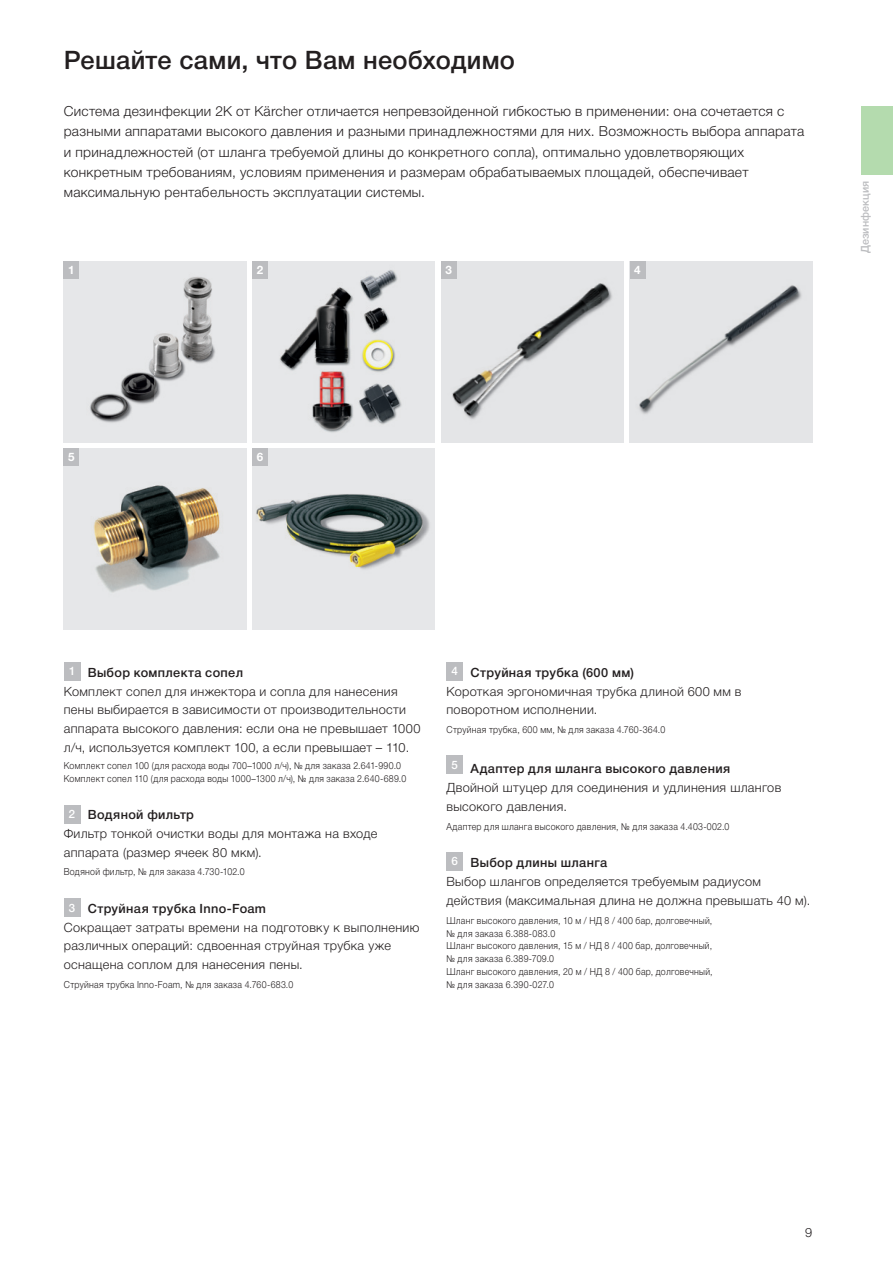
<style>
.page{position:relative;width:893px;height:1263px;background:#fff}
.page>*{position:absolute;margin:0;border:0;box-sizing:border-box;transform-origin:0 0}
.t1{font:500 25.5px "Helvetica Neue Cyr";letter-spacing:.01em;color:#231f20}
.t2{font:300 13.8px/20.2px "Helvetica Neue Cyr";letter-spacing:.02em;color:#231f20}
.t3{font:300 12.75px/18.8px "Helvetica Neue Cyr";letter-spacing:.025em;color:#231f20}
.t4{font:500 12.75px "Helvetica Neue Cyr";letter-spacing:.025em;color:#231f20}
.t5{font:300 12.75px "Helvetica Neue LT Pro";color:#231f20}
.t6{font:700 11.7px "Helvetica Neue LT Pro";color:#fff}
.t7{font:500 11.7px "Helvetica Neue Cyr";color:#fff}
.t8{font:500 10.8px "Helvetica Neue Cyr";letter-spacing:.01em;color:#bcbdc0}
.t9{font:300 9.75px/12.8px "Helvetica Neue Cyr";letter-spacing:.035em;color:#231f20;scale:.9 1}
.s1{font-family:"Helvetica Neue LT Pro"}
</style>
<div class="page">
<img style="left:252px;top:261px;width:183px;height:181px">
<img style="left:64px;top:261px;width:182px;height:181px">
<img style="left:64px;top:449px;width:182px;height:181px">
<img style="left:441px;top:261px;width:182px;height:181px">
<img style="left:630px;top:261px;width:182px;height:181px">
<img style="left:252px;top:449px;width:183px;height:181px">
<div style="left:64px;top:261px;width:15px;height:18px;background:#bcbdc0"></div>
<div style="left:64px;top:449px;width:15px;height:17px;background:#bcbdc0"></div>
<div style="left:252px;top:261px;width:16px;height:18px;background:#bcbdc0"></div>
<div style="left:252px;top:449px;width:16px;height:17px;background:#bcbdc0"></div>
<div style="left:441px;top:261px;width:15px;height:18px;background:#bcbdc0"></div>
<div style="left:630px;top:261px;width:15px;height:18px;background:#bcbdc0"></div>
<div style="left:861px;top:106px;width:32px;height:68px;background:#b4dbae"></div>
<div style="left:446px;top:755px;width:17px;height:19px;background:#bcbdc0"></div>
<div style="left:64px;top:805px;width:16px;height:18px;background:#bcbdc0"></div>
<div style="left:64px;top:898px;width:16px;height:19px;background:#bcbdc0"></div>
<div style="left:446px;top:852px;width:17px;height:19px;background:#bcbdc0"></div>
<div style="left:446px;top:662px;width:17px;height:19px;background:#bcbdc0"></div>
<div style="left:64px;top:662px;width:16px;height:19px;background:#bcbdc0"></div>
<h1 class="t1" style="left:64px;top:46px;width:453px">Решайте сами, что Вам необходимо</h1>
<p class="t2" style="left:64px;top:101px;width:742px">Система дезинфекции 2K от K<span class="s1">ä</span>rcher отличается непревзойденной гибкостью в применении: она сочетается с разными аппаратами высокого давления и разными принадлежностями для них. Возможность выбора аппарата и принадлежностей (от шланга требуемой длины до конкретного сопла), оптимально удовлетворяющих конкретным требованиям, условиям применения и размерам обрабатываемых площадей, обеспечивает максимальную рентабельность эксплуатации системы.</p>
<p class="t6" style="left:68px;top:262px;width:8px">1</p>
<p class="t6" style="left:257px;top:262px;width:8px">2</p>
<p class="t6" style="left:446px;top:262px;width:8px">3</p>
<p class="t6" style="left:634px;top:262px;width:8px">4</p>
<p class="t8" style="left:859px;top:253px;width:74px;rotate:-90deg">Дезинфекция</p>
<p class="t6" style="left:68px;top:450px;width:8px">5</p>
<p class="t6" style="left:257px;top:450px;width:8px">6</p>
<p class="t7" style="left:69px;top:664px;width:8px">1</p>
<p class="t7" style="left:452px;top:664px;width:8px">4</p>
<p class="t4" style="left:88px;top:665px;width:157px">Выбор комплекта сопел</p>
<p class="t3" style="left:64px;top:682px;width:358px">Комплект сопел для инжектора и сопла для нанесения пены выбирается в зависимости от производительности аппарата высокого давления: если она не превышает 1000 л/ч, используется комплект 100, а если превышает – 110.</p>
<p class="t9" style="left:64px;top:759px;width:382px">Комплект сопел 100 (для расхода воды 700–1000 л/ч), № для заказа 2.641-990.0<br>Комплект сопел 110 (для расхода воды 1000–1300 л/ч), № для заказа 2.640-689.0</p>
<p class="t4" style="left:88px;top:807px;width:108px">Водяной фильтр</p>
<p class="t3" style="left:64px;top:824px;width:315px">Фильтр тонкой очистки воды для монтажа на входе аппарата (размер ячеек 80 мкм).</p>
<p class="t9" style="left:64px;top:865px;width:203px">Водяной фильтр, № для заказа 4.730-102.0</p>
<p class="t4" style="left:88px;top:901px;width:180px">Струйная трубка Inno-Foam</p>
<p class="t3" style="left:64px;top:918px;width:357px">Сокращает затраты времени на подготовку к выполнению различных операций: сдвоенная струйная трубка уже оснащена соплом для нанесения пены.</p>
<p class="t9" style="left:64px;top:978px;width:257px">Струйная трубка Inno-Foam, № для заказа 4.760-683.0</p>
<p class="t4" style="left:470px;top:665px;width:165px">Струйная трубка (600 мм)</p>
<p class="t3" style="left:446px;top:682px;width:296px">Короткая эргономичная трубка длиной 600 мм в поворотном исполнении.</p>
<p class="t9" style="left:446px;top:723px;width:245px">Струйная трубка, 600 мм, № для заказа 4.760-364.0</p>
<p class="t4" style="left:470px;top:762px;width:261px">Адаптер для шланга высокого давления</p>
<p class="t3" style="left:446px;top:778px;width:336px">Двойной штуцер для соединения и удлинения шлангов высокого давления.</p>
<p class="t9" style="left:446px;top:820px;width:316px">Адаптер для шланга высокого давления, № для заказа 4.403-002.0</p>
<p class="t4" style="left:470px;top:856px;width:138px">Выбор длины шланга</p>
<p class="t3" style="left:446px;top:872px;width:365px">Выбор шлангов определяется требуемым радиусом действия (максимальная длина не должна превышать 40 м).</p>
<p class="t9" style="left:446px;top:914px;width:297px">Шланг высокого давления, 10 м / НД 8 / 400 бар, долговечный, № для заказа 6.388-083.0<br>Шланг высокого давления, 15 м / НД 8 / 400 бар, долговечный, № для заказа 6.389-709.0<br>Шланг высокого давления, 20 м / НД 8 / 400 бар, долговечный, № для заказа 6.390-027.0</p>
<p class="t7" style="left:452px;top:758px;width:8px">5</p>
<p class="t7" style="left:69px;top:807px;width:8px">2</p>
<p class="t7" style="left:452px;top:854px;width:8px">6</p>
<p class="t7" style="left:69px;top:901px;width:8px">3</p>
<p class="t5" style="left:805px;top:1225px;width:9px">9</p>
</div>
